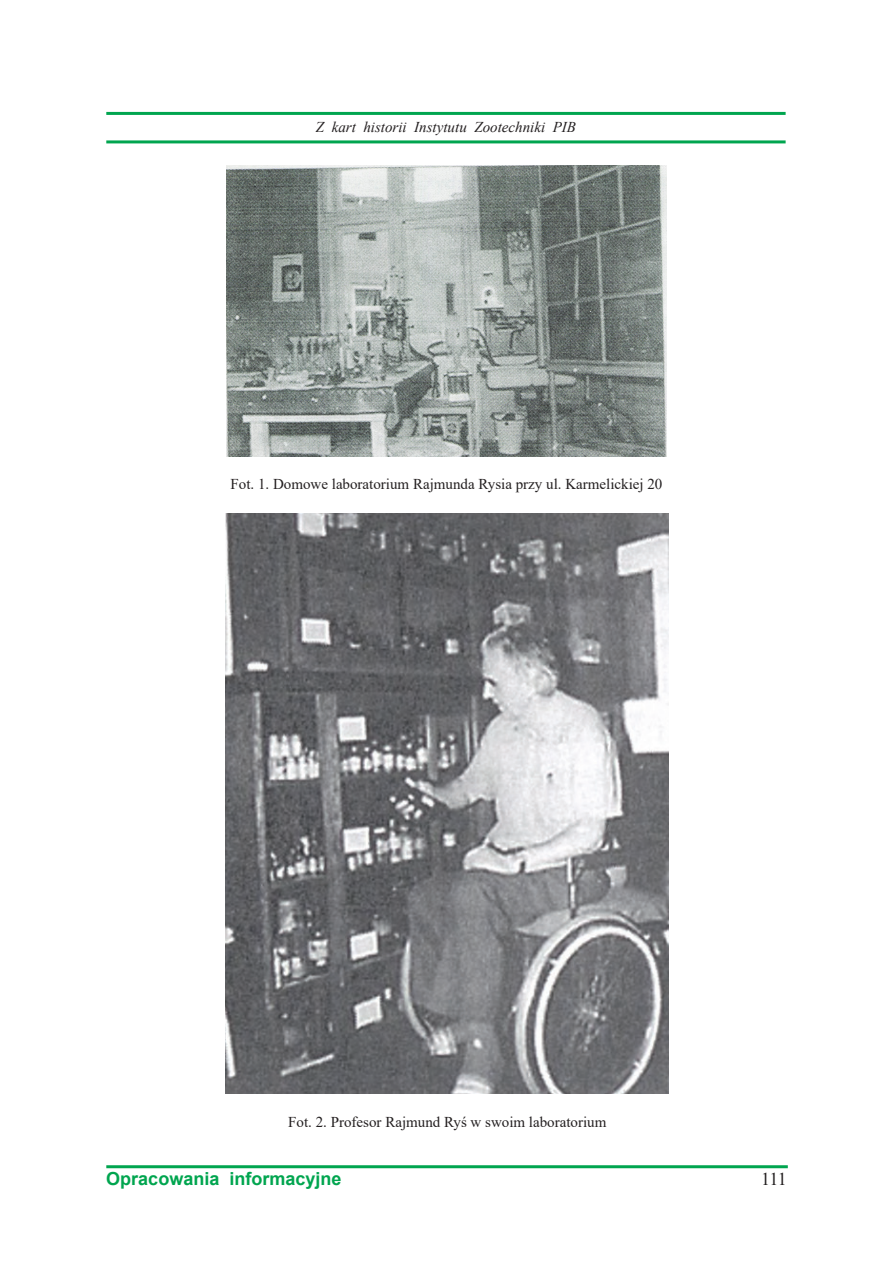
<style>
.page{position:relative;width:893px;height:1263px;background:#fff}
.page>*{position:absolute;margin:0;border:0;box-sizing:border-box;transform-origin:0 0}
.t1{font:700 18px "Arial";color:#00a54f}
.t2{font:18px "Times New Roman";color:#231f20}
.t3{font:15px "Times New Roman";color:#231f20}
.t4{font:italic 15px "Times New Roman";color:#231f20}
</style>
<div class="page">
<hr style="left:106px;top:112px;width:680px;height:3px;background:#00a54f">
<hr style="left:106px;top:140px;width:680px;height:3px;background:#00a54f">
<hr style="left:106px;top:1165px;width:682px;height:3px;background:#00a54f">
<img style="left:226px;top:165px;width:441px;height:291px">
<img style="left:226px;top:513px;width:443px;height:581px">
<p class="t4" style="left:316px;top:117px;width:262px">Z kart historii Instytutu Zootechniki PIB</p>
<p class="t3" style="left:231px;top:473px;width:433px">Fot. 1. Domowe laboratorium Rajmunda Rysia przy ul. Karmelickiej 20</p>
<p class="t3" style="left:288px;top:1111px;width:320px">Fot. 2. Profesor Rajmund Ryś w swoim laboratorium</p>
<p class="t1" style="left:106px;top:1166px;width:237px">Opracowania informacyjne</p>
<p class="t2" style="left:761px;top:1166px;width:27px">111</p>
</div>
